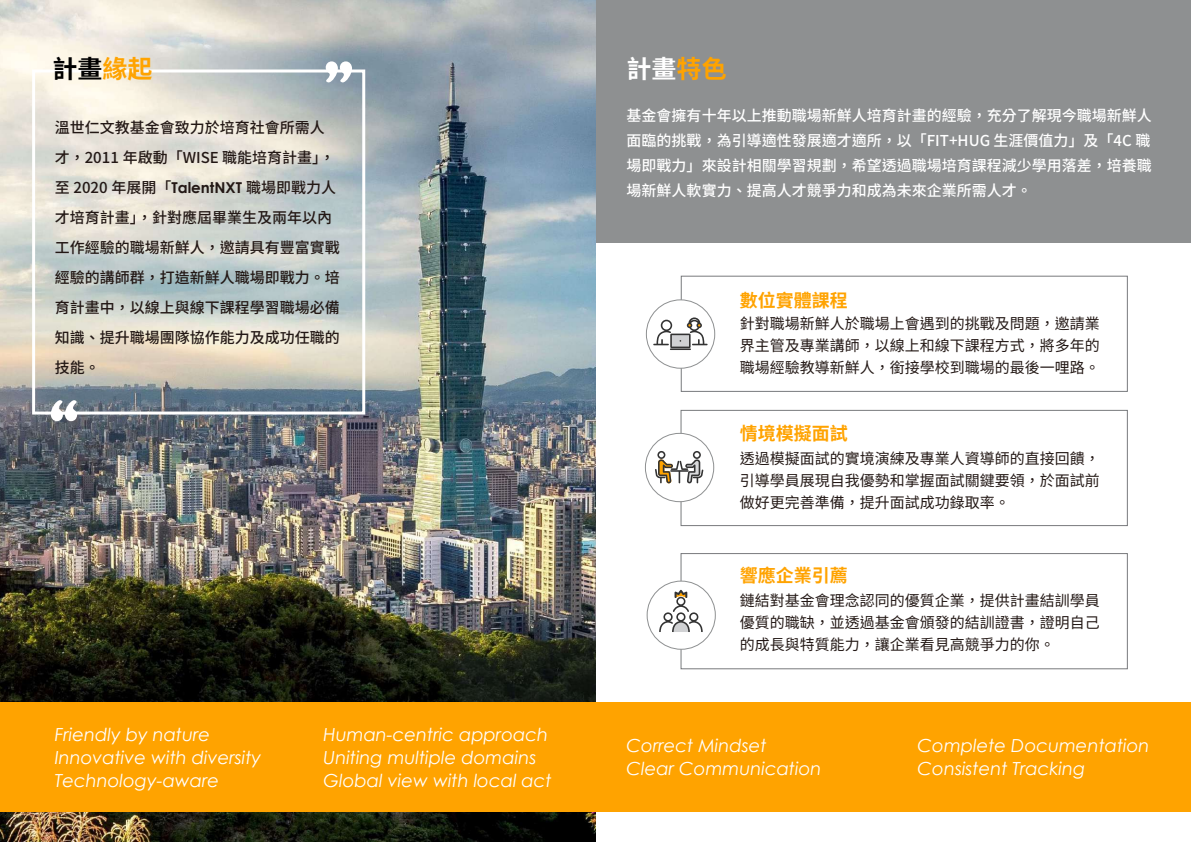
<style>
.page{position:relative;width:1191px;height:842px;background:#fff}
.page>*{position:absolute;margin:0;border:0;box-sizing:border-box;transform-origin:0 0}
.t1{font:52px "Cooper Black Std";color:#fff}
.t2{font:700 25px "Noto Sans CJ Ktc";color:#000}
.t3{font:700 25px "Noto Sans CJ Ktc";color:#fff}
.t4{font:italic 18px/23px "Century Gothic";color:#fff}
.t5{font:700 18px "Noto Sans CJ Ktc";color:#ffa300}
.t6{font:15px/22px "Noto Sans Mono CJ Ktc";color:#231815;text-align:justify}
.t7{font:500 15px/30px "Noto Sans CJ Ktc";color:#231815}
.t8{font:500 15px/25px "Noto Sans CJ Ktc";color:#fff;text-align:justify}
.s1{color:#ffa300}
.s2{font-family:"Century Gothic";font-weight:700}
</style>
<div class="page">
<div style="left:596px;top:0;width:595px;height:242px;background:#8e9091"></div>
<img style="left:0;top:0;width:595px;height:842px">
<div style="left:32px;top:70px;width:333px;height:344px;border:3px solid #fff"></div>
<div style="left:0;top:702px;width:1191px;height:110px;background:#ffa300"></div>
<div style="left:680px;top:276px;width:447px;height:116px;border:1px solid #787a7d"></div>
<div style="left:680px;top:410px;width:447px;height:116px;border:1px solid #787a7d"></div>
<div style="left:680px;top:553px;width:447px;height:116px;border:1px solid #787a7d"></div>
<div style="left:646px;top:300px;width:68px;height:68px;background:#fff;border-radius:50%"></div>
<div style="left:646px;top:299px;width:69px;height:70px;border:1px solid #8e9091;border-radius:50%"></div>
<hr style="left:670px;top:348px;width:21px;height:2px;background:#333">
<svg style="left:653px;top:317px;width:54px;height:31px"></svg>
<div style="left:645px;top:433px;width:68px;height:69px;background:#fff;border-radius:50%"></div>
<div style="left:645px;top:433px;width:69px;height:69px;border:1px solid #8e9091;border-radius:50%"></div>
<svg style="left:655px;top:451px;width:48px;height:32px"></svg>
<div style="left:647px;top:581px;width:68px;height:68px;background:#fff;border-radius:50%"></div>
<div style="left:646px;top:581px;width:70px;height:69px;border:1px solid #8e9091;border-radius:50%"></div>
<svg style="left:659px;top:590px;width:43px;height:42px"></svg>
<h2 class="t2" style="left:52px;top:55px;width:101px">計畫<span class="s1">緣起</span></h2>
<h2 class="t3" style="left:626px;top:55px;width:101px">計畫<span class="s1">特色</span></h2>
<h1 class="t1" style="left:324px;top:49px;width:32px">”</h1>
<p class="t7" style="left:55px;top:112px;width:286px">溫世仁文教基金會致力於培育社會所需人才，2011 年啟動「WISE 職能培育計畫」，至 2020 年展開「<span class="s2">TalentNXT</span> 職場即戰力人才培育計畫」，針對應屆畢業生及兩年以內工作經驗的職場新鮮人，邀請具有豐富實戰經驗的講師群，打造新鮮人職場即戰力。培育計畫中，以線上與線下課程學習職場必備知識、提升職場團隊協作能力及成功任職的技能。</p>
<h1 class="t1" style="left:48px;top:388px;width:32px">“</h1>
<p class="t8" style="left:626px;top:103px;width:526px">基金會擁有十年以上推動職場新鮮人培育計畫的經驗，充分了解現今職場新鮮人面臨的挑戰，為引導適性發展適才適所，以「FIT+HUG 生涯價值力」及「4C 職場即戰力」來設計相關學習規劃，希望透過職場培育課程減少學用落差，培養職場新鮮人軟實力、提高人才競爭力和成為未來企業所需人才。</p>
<p class="t5" style="left:740px;top:290px;width:109px">數位實體課程</p>
<p class="t6" style="left:740px;top:313px;width:361px">針對職場新鮮人於職場上會遇到的挑戰及問題，邀請業界主管及專業講師，以線上和線下課程方式，將多年的職場經驗教導新鮮人，銜接學校到職場的最後一哩路。</p>
<p class="t5" style="left:740px;top:423px;width:109px">情境模擬面試</p>
<p class="t6" style="left:740px;top:448px;width:361px">透過模擬面試的實境演練及專業人資導師的直接回饋，引導學員展現自我優勢和掌握面試關鍵要領，於面試前做好更完善準備，提升面試成功錄取率。</p>
<p class="t5" style="left:740px;top:565px;width:109px">響應企業引薦</p>
<p class="t6" style="left:740px;top:590px;width:361px">鏈結對基金會理念認同的優質企業，提供計畫結訓學員優質的職缺，並透過基金會頒發的結訓證書，證明自己的成長與特質能力，讓企業看見高競爭力的你。</p>
<p class="t4" style="left:55px;top:723px;width:208px">Friendly by nature<br>Innovative with diversity<br>Technology-aware</p>
<p class="t4" style="left:626px;top:734px;width:196px">Correct Mindset<br>Clear Communication</p>
<p class="t4" style="left:323px;top:723px;width:230px">Human-centric approach<br>Uniting multiple domains<br>Global view with local act</p>
<p class="t4" style="left:917px;top:734px;width:233px">Complete Documentation<br>Consistent Tracking</p>
</div>
